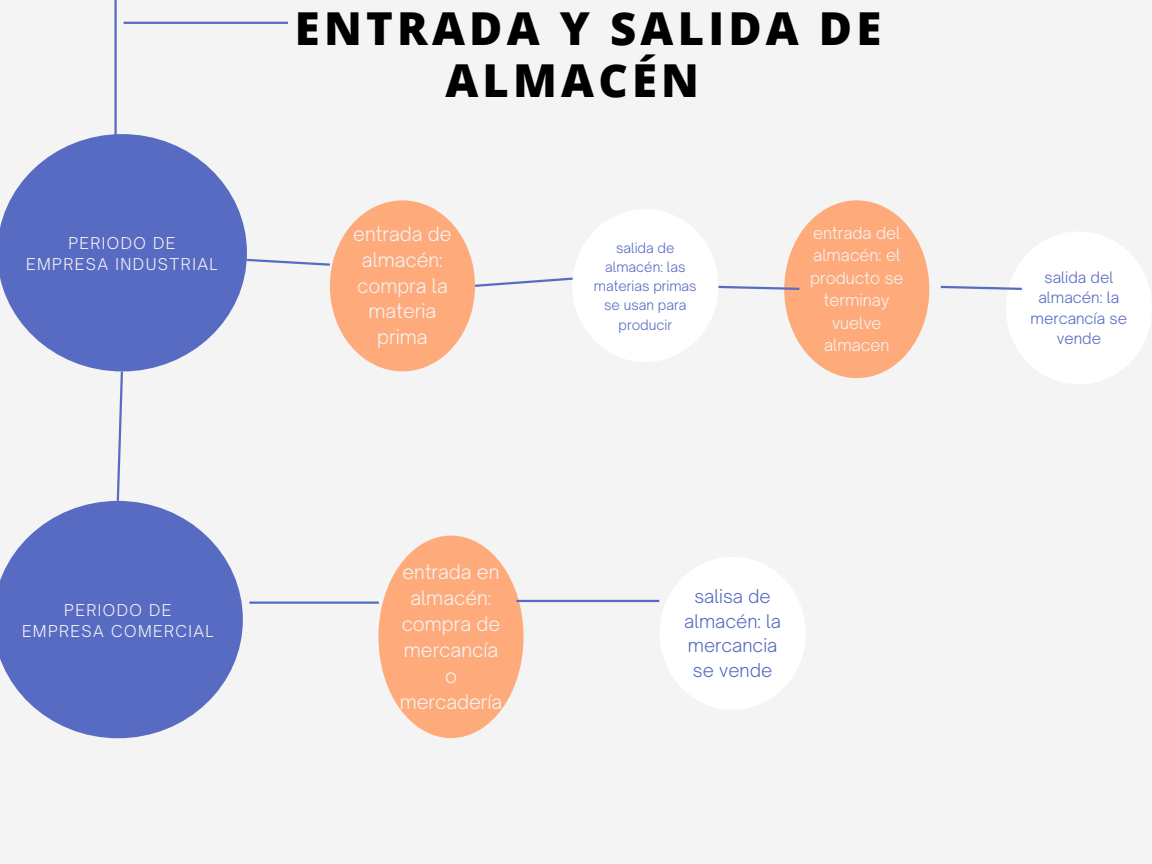
<style>
.page{position:relative;width:1152px;height:864px;background:#f4f4f4}
.page>*{position:absolute;margin:0;border:0;box-sizing:border-box;transform-origin:0 0}
.t1{font:800 45.45px/52.3px "Open Sans";letter-spacing:.095em;color:#000}
.t2{font:300 19.2px/25.8px "Open Sauce One";color:#f4f4f4;text-align:center}
.t3{font:300 18.15px/24.8px "Open Sauce One";color:#586bc2;text-align:center}
.t4{font:300 16.2px/22.5px "Open Sauce One";color:#f4f4f4;text-align:center}
.t5{font:300 15.6px/21.3px "Open Sauce One";letter-spacing:.09em;color:#f4f4f4;text-align:center}
.t6{font:300 15.15px/20.2px "Open Sauce One";color:#586bc2;text-align:center}
.t7{font:300 13.65px/19.2px "Open Sauce One";color:#586bc2;text-align:center}
</style>
<div class="page">
<svg style="left:0;top:134px;width:247px;height:237px;fill:#586bc2"></svg>
<div style="left:330px;top:200px;width:145px;height:171px;background:#ffaa7a;border-radius:50%"></div>
<div style="left:784px;top:200px;width:145px;height:178px;background:#ffaa7a;border-radius:50%"></div>
<div style="left:572px;top:209px;width:146px;height:153px;background:#fff;border-radius:50%"></div>
<svg style="left:244px;top:258px;width:88px;height:9px"></svg>
<svg style="left:474px;top:276px;width:99px;height:11px"></svg>
<div style="left:1006px;top:231px;width:146px;height:153px;background:#fff;border-radius:50%"></div>
<svg style="left:0;top:501px;width:243px;height:237px;fill:#586bc2"></svg>
<div style="left:378px;top:536px;width:146px;height:202px;background:#ffaa7a;border-radius:50%"></div>
<div style="left:660px;top:557px;width:146px;height:153px;background:#fff;border-radius:50%"></div>
<svg style="left:116px;top:369px;width:8px;height:134px"></svg>
<hr style="left:249px;top:602px;width:130px;height:2px;background:#586bc2">
<hr style="left:516px;top:600px;width:143px;height:2px;background:#586bc2">
<svg style="left:940px;top:285px;width:82px;height:5px"></svg>
<svg style="left:718px;top:285px;width:82px;height:6px"></svg>
<hr style="left:114px;top:0;width:3px;height:155px;background:#586bc2">
<hr style="left:124px;top:22px;width:164px;height:2px;background:#586bc2">
<h1 class="t1" style="left:445px;top:1px;width:438px;text-indent:-150px">ENTRADA Y SALIDA DE<br>ALMACÉN</h1>
<p class="t5" style="left:26px;top:232px;width:193px">PERIODO DE<br>EMPRESA INDUSTRIAL</p>
<p class="t2" style="left:353px;top:221px;width:100px">entrada de almacén: compra la materia prima</p>
<p class="t4" style="left:810px;top:221px;width:95px">entrada del almacén: el producto se terminay vuelve almacen</p>
<p class="t7" style="left:594px;top:238px;width:104px">salida de almacén: las materias primas se usan para producir</p>
<p class="t5" style="left:22px;top:599px;width:193px">PERIODO DE<br>EMPRESA COMERCIAL</p>
<p class="t2" style="left:400px;top:559px;width:104px">entrada en almacén: compra de mercancía o mercadería</p>
<p class="t3" style="left:684px;top:584px;width:98px">salisa de almacén: la mercancia se vende</p>
<p class="t6" style="left:1031px;top:267px;width:98px">salida del almacén: la mercancía se vende</p>
</div>
